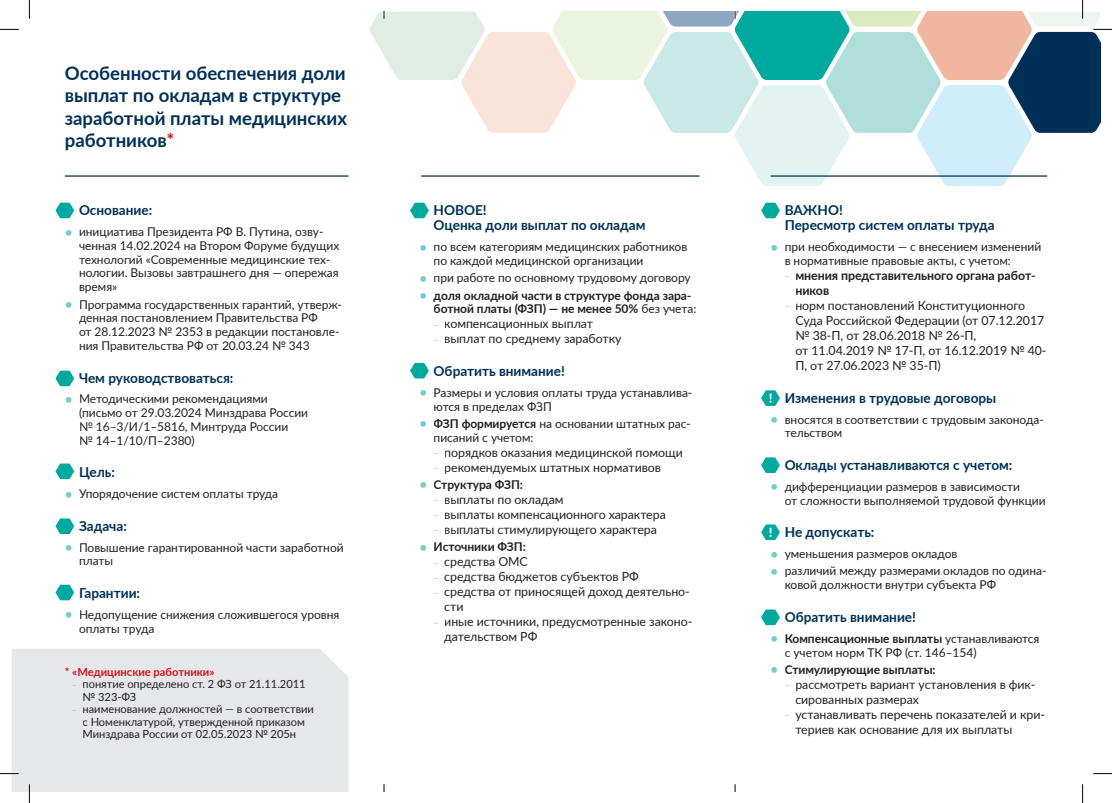
<style>
.page{position:relative;width:1112px;height:803px;background:#fff}
.page>*{position:absolute;margin:0;border:0;box-sizing:border-box;transform-origin:0 0}
.t1{font:700 18.75px/22.5px "Lato";color:#003058}
.t2{font:700 13.75px/15px "Lato";color:#003058}
.t3{font:12.5px/15px "Lato";letter-spacing:-.005em;color:#231f20}
.t4{font:700 12.5px/15px "Lato";letter-spacing:-.005em;color:#231f20}
.t5{font:12.12px/13.8px "Lato";letter-spacing:-.005em;color:#231f20}
.t6{font:700 12.12px/13.8px "Lato";letter-spacing:-.005em;color:#231f20}
.t7{font:11.25px/12.5px "Lato";letter-spacing:-.005em;color:#231f20}
.t8{font:700 11.25px "Lato";color:#cd151d}
.s1{color:#cd151d}
.s2{font-size:8.75px;color:#7accc8}
.s3{font-weight:400}
.s4{font-weight:700}
.s5{font-weight:400;font-size:8.75px;color:#7accc8}
</style>
<div class="page">
<div style="left:12px;top:649px;width:336px;height:142px;background:#e6e7e9"></div>
<hr style="left:65px;top:175px;width:283px;height:2px;background:#003058">
<svg style="left:55px;top:203px;width:19px;height:15px"></svg>
<svg style="left:55px;top:371px;width:19px;height:15px"></svg>
<svg style="left:55px;top:463px;width:19px;height:16px"></svg>
<svg style="left:55px;top:518px;width:19px;height:16px"></svg>
<svg style="left:55px;top:585px;width:19px;height:15px"></svg>
<svg style="left:410px;top:203px;width:19px;height:15px"></svg>
<svg style="left:410px;top:363px;width:19px;height:15px"></svg>
<svg style="left:761px;top:203px;width:18px;height:15px"></svg>
<svg style="left:761px;top:457px;width:18px;height:16px"></svg>
<svg style="left:761px;top:609px;width:18px;height:16px"></svg>
<div style="left:83px;top:680px;width:222px;height:10px;background:#e6e7e9"></div>
<div style="left:84px;top:692px;width:52px;height:9px;background:#e6e7e9"></div>
<div style="left:83px;top:705px;width:231px;height:10px;background:#e6e7e9"></div>
<div style="left:83px;top:718px;width:222px;height:10px;background:#e6e7e9"></div>
<div style="left:84px;top:730px;width:211px;height:10px;background:#e6e7e9"></div>
<svg style="left:761px;top:390px;width:18px;height:16px"></svg>
<svg style="left:761px;top:524px;width:18px;height:16px"></svg>
<svg style="left:734px;top:784px;width:2px;height:7px"></svg>
<svg style="left:383px;top:784px;width:2px;height:7px"></svg>
<svg style="left:0;top:29px;width:19px;height:1px"></svg>
<svg style="left:0;top:773px;width:19px;height:1px"></svg>
<svg style="left:1093px;top:773px;width:18px;height:1px"></svg>
<svg style="left:29px;top:0;width:1px;height:19px"></svg>
<svg style="left:29px;top:784px;width:1px;height:19px"></svg>
<svg style="left:370px;top:0;width:741px;height:186px"></svg>
<svg style="left:1082px;top:784px;width:1px;height:19px"></svg>
<h1 class="t1" style="left:65px;top:61px;width:283px">Особенности обеспечения доли выплат по окладам в структуре заработной платы медицинских работников<span class="s1">*</span></h1>
<p class="t2" style="left:79px;top:202px;width:75px">Основание:</p>
<p class="t5" style="left:79px;top:224px;width:262px">инициатива Президента РФ В. Путина, озву&shy;ченная 14.02.2024 на Втором Форуме будущих технологий «Современные медицинские тех&shy;нологии. Вызовы завтрашнего дня — опережая время»</p>
<p class="t5" style="left:79px;top:297px;width:264px">Программа государственных гарантий, утверж&shy;денная постановлением Правительства РФ<br>от 28.12.2023 № 2353 в редакции постановле&shy;ния Правительства РФ от 20.03.24 № 343</p>
<p class="t2" style="left:79px;top:369px;width:156px">Чем руководствоваться:</p>
<p class="t5" style="left:79px;top:391px;width:230px">Методическими рекомендациями (письмо от 29.03.2024 Минздрава России № 16–3/И/1–5816, Минтруда России<br>№ 14–1/10/П–2380)</p>
<p class="t2" style="left:79px;top:464px;width:37px">Цель:</p>
<p class="t5" style="left:79px;top:486px;width:200px">Упорядочение систем оплаты труда</p>
<p class="t2" style="left:79px;top:518px;width:49px">Задача:</p>
<p class="t5" style="left:79px;top:540px;width:266px">Повышение гарантированной части заработной платы</p>
<p class="t2" style="left:79px;top:585px;width:63px">Гарантии:</p>
<p class="t5" style="left:79px;top:607px;width:262px">Недопущение снижения сложившегося уровня оплаты труда</p>
<p class="t8" style="left:65px;top:663px;width:151px">* «Медицинские работники»</p>
<p class="t7" style="left:83px;top:677px;width:224px;text-indent:-11px"><span class="s2">–</span> понятие определено ст. 2 ФЗ от 21.11.2011 № 323-ФЗ</p>
<p class="t7" style="left:83px;top:702px;width:233px;text-indent:-11px"><span class="s2">–</span> наименование должностей — в соответствии с Номенклатурой, утвержденной приказом<br>Минздрава России от 02.05.2023 № 205н</p>
<p class="t2" style="left:433px;top:202px;width:213px">НОВОЕ!<br>Оценка доли выплат по окладам</p>
<p class="t5" style="left:433px;top:239px;width:255px">по всем категориям медицинских работников по каждой медицинской организации</p>
<p class="t5" style="left:433px;top:270px;width:258px">при работе по основному трудовому договору</p>
<p class="t6" style="left:433px;top:288px;width:264px">доля окладной части в структуре фонда зара&shy;ботной платы (ФЗП) — не менее 50% <span class="s3">без учета:</span></p>
<p class="t3" style="left:433px;top:316px;width:161px"><span class="s2">–</span> компенсационных выплат</p>
<p class="t3" style="left:433px;top:331px;width:189px"><span class="s2">–</span> выплат по среднему заработку</p>
<p class="t2" style="left:433px;top:363px;width:133px">Обратить внимание!</p>
<p class="t5" style="left:433px;top:385px;width:260px">Размеры и условия оплаты труда устанавлива&shy;ются в пределах ФЗП</p>
<p class="t5" style="left:433px;top:416px;width:258px"><span class="s4">ФЗП формируется</span> на основании штатных рас&shy;писаний с учетом:</p>
<p class="t3" style="left:433px;top:444px;width:251px"><span class="s2">–</span> порядков оказания медицинской помощи</p>
<p class="t3" style="left:433px;top:459px;width:229px"><span class="s2">–</span> рекомендуемых штатных нормативов</p>
<p class="t6" style="left:433px;top:477px;width:91px">Структура ФЗП:</p>
<p class="t3" style="left:433px;top:491px;width:131px"><span class="s2">–</span> выплаты по окладам</p>
<p class="t3" style="left:433px;top:506px;width:233px"><span class="s2">–</span> выплаты компенсационного характера</p>
<p class="t3" style="left:433px;top:521px;width:225px"><span class="s2">–</span> выплаты стимулирующего характера</p>
<p class="t6" style="left:433px;top:539px;width:94px">Источники ФЗП:</p>
<p class="t3" style="left:433px;top:554px;width:96px"><span class="s2">–</span> средства ОМС</p>
<p class="t3" style="left:433px;top:569px;width:207px"><span class="s2">–</span> средства бюджетов субъектов РФ</p>
<p class="t3" style="left:444px;top:584px;width:247px;text-indent:-11px"><span class="s2">–</span> средства от приносящей доход деятельно&shy;сти</p>
<p class="t3" style="left:444px;top:614px;width:249px;text-indent:-11px"><span class="s2">–</span> иные источники, предусмотренные законо&shy;дательством РФ</p>
<p class="t2" style="left:784px;top:202px;width:211px">ВАЖНО!<br>Пересмотр систем оплаты труда</p>
<p class="t5" style="left:784px;top:239px;width:258px">при необходимости — с внесением изменений в нормативные правовые акты, с учетом:</p>
<p class="t4" style="left:795px;top:267px;width:242px;text-indent:-11px"><span class="s5">–</span> мнения представительного органа работ&shy;ников</p>
<p class="t3" style="left:795px;top:297px;width:253px;text-indent:-11px"><span class="s2">–</span> норм постановлений Конституционного Суда Российской Федерации (от 07.12.2017 № 38-П, от 28.06.2018 № 26-П,<br>от 11.04.2019 № 17-П, от 16.12.2019 № 40- П, от 27.06.2023 № 35-П)</p>
<p class="t2" style="left:784px;top:390px;width:213px">Изменения в трудовые договоры</p>
<p class="t5" style="left:784px;top:412px;width:260px">вносятся в соответствии с трудовым законода&shy;тельством</p>
<p class="t2" style="left:784px;top:457px;width:229px">Оклады устанавливаются с учетом:</p>
<p class="t5" style="left:784px;top:479px;width:262px">дифференциации размеров в зависимости<br>от сложности выполняемой трудовой функции</p>
<p class="t2" style="left:784px;top:524px;width:91px">Не допускать:</p>
<p class="t5" style="left:784px;top:545px;width:263px;line-height:17.2px">уменьшения размеров окладов<br>различий между размерами окладов по одина-</p>
<p class="t5" style="left:784px;top:577px;width:213px">ковой должности внутри субъекта РФ</p>
<p class="t2" style="left:784px;top:609px;width:133px">Обратить внимание!</p>
<p class="t5" style="left:784px;top:631px;width:256px"><span class="s4">Компенсационные выплаты</span> устанавливаются с учетом норм ТК РФ (ст. 146–154)</p>
<p class="t6" style="left:784px;top:662px;width:152px">Стимулирующие выплаты:</p>
<p class="t3" style="left:795px;top:676px;width:241px;text-indent:-11px"><span class="s2">–</span> рассмотреть вариант установления в фик&shy;сированных размерах</p>
<p class="t3" style="left:795px;top:706px;width:251px;text-indent:-11px"><span class="s2">–</span> устанавливать перечень показателей и кри&shy;териев как основание для их выплаты</p>
</div>
